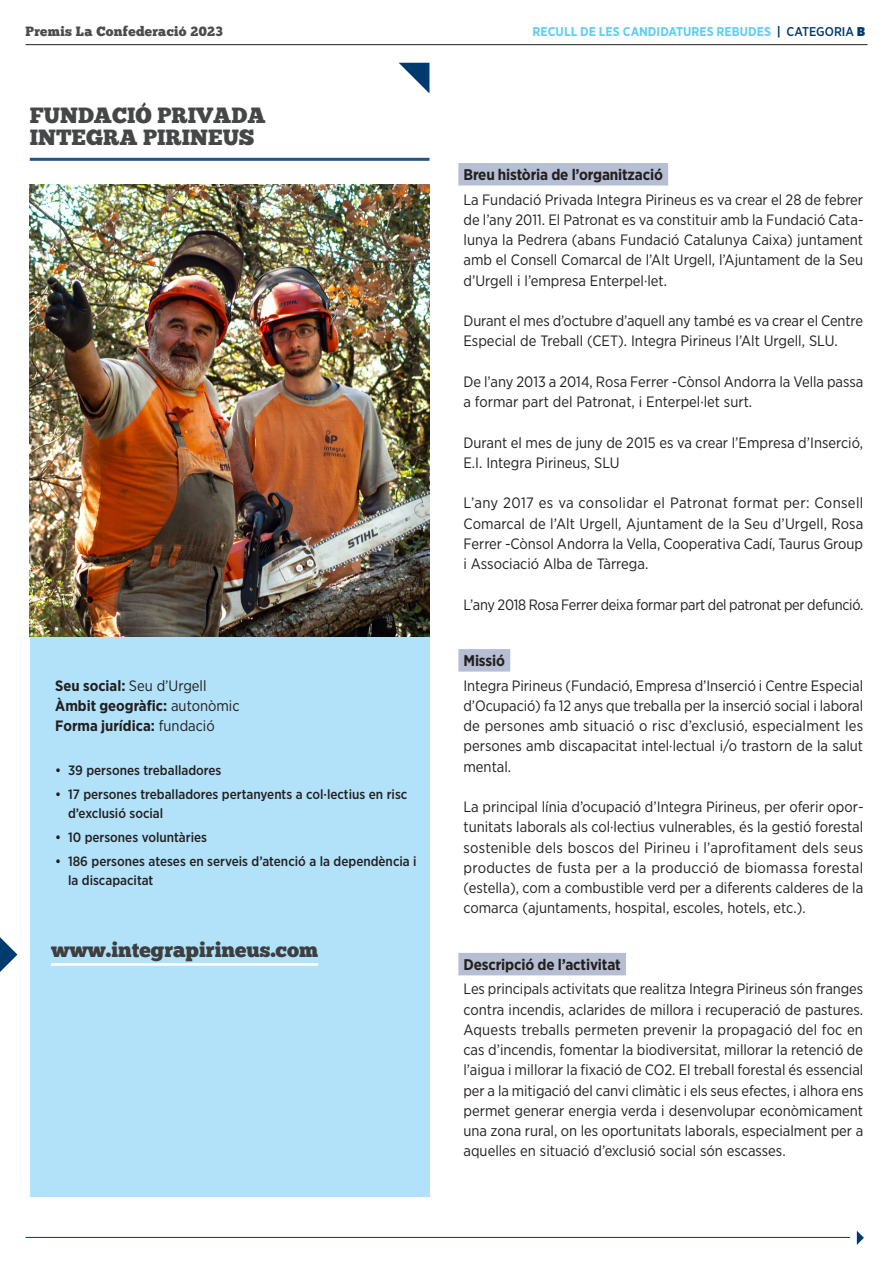
<style>
.page{position:relative;width:893px;height:1263px;background:#fff}
.page>*{position:absolute;margin:0;border:0;box-sizing:border-box;transform-origin:0 0}
._07_Entitat{font:22.05px/22.5px "Chunk Five";color:#454647}
._03_WEB{font:21px "Chunk Five";color:#3e3e3f}
._01_TITOLET_BLAU_B{font:700 15.45px "Gotham Narrow";letter-spacing:-.01em;color:#231f20}
.SEU_SOCIAL{font:15px/20.2px "Gotham Narrow";color:#231f20;text-align:justify}
.SEU_SOCIAL-2{font:15px "Gotham Narrow";letter-spacing:-.02em;color:#231f20}
.SEU_SOCIAL-3{font:700 15px "Gotham Narrow";color:#231f20}
.t1{font:500 13.5px/19.5px "Gotham Narrow";color:#231f20}
.t2{font:13.5px "Chunk Five";letter-spacing:.02em;color:#4b4c4d}
.t3{font:700 12.75px "Gotham Narrow";color:#5fcdf5}
.s1{color:#003b70}
.s2{font-weight:500;color:#003b70}
.s3{font-weight:900;color:#003b70}
.s4{font-weight:700}
.s5{font-weight:400}
</style>
<div class="page">
<hr style="left:26px;top:1237px;width:824px;height:1px;background:#003b70">
<div style="left:30px;top:617px;width:399px;height:580px;background:#b1e2f9"></div>
<svg style="left:399px;top:63px;width:30px;height:30px"></svg>
<hr style="left:26px;top:44px;width:841px;height:1px;background:#231f20">
<svg style="left:857px;top:1231px;width:7px;height:14px"></svg>
<hr style="left:30px;top:158px;width:399px;height:3px;background:#235584">
<hr style="left:51px;top:963px;width:267px;height:3px;background:#fff">
<div style="left:458px;top:163px;width:210px;height:23px;background:#b5bed2"></div>
<div style="left:458px;top:649px;width:52px;height:23px;background:#b5bed2"></div>
<div style="left:458px;top:953px;width:168px;height:22px;background:#b5bed2"></div>
<img style="left:30px;top:184px;width:399px;height:453px">
<svg style="left:0;top:937px;width:17px;height:35px"></svg>
<p class="t2" style="left:26px;top:24px;width:199px">Premis La Confederació 2023</p>
<p class="t3" style="left:533px;top:24px;width:334px">RECULL DE LES CANDIDATURES REBUDES <span class="s1">|</span> <span class="s2">CATEGORIA</span> <span class="s3">B</span></p>
<p class="_07_Entitat" style="left:30px;top:104px;width:237px">FUNDACIÓ PRIVADA<br>INTEGRA PIRINEUS</p>
<p class="SEU_SOCIAL" style="left:55px;top:675px;width:153px"><span class="s4">Seu social:</span> Seu d’Urgell</p>
<p class="SEU_SOCIAL-3" style="left:55px;top:696px;width:186px">Àmbit geogràfic: <span class="s5">autonòmic</span></p>
<p class="SEU_SOCIAL-3" style="left:55px;top:717px;width:161px">Forma jurídica: <span class="s5">fundació</span></p>
<p class="t1" style="left:55px;top:760px;width:168px">• 39 persones treballadores</p>
<p class="t1" style="left:68px;top:784px;width:341px;text-indent:-13px">• 17 persones treballadores pertanyents a col·lectius en risc d’exclusió social</p>
<p class="t1" style="left:55px;top:827px;width:153px">• 10 persones voluntàries</p>
<p class="t1" style="left:68px;top:851px;width:350px;text-indent:-13px">• 186 persones ateses en serveis d’atenció a la dependència i la discapacitat</p>
<p class="_03_WEB" style="left:51px;top:937px;width:269px">www.integrapirineus.com</p>
<p class="_01_TITOLET_BLAU_B" style="left:463px;top:165px;width:201px">Breu història de l’organització</p>
<p class="SEU_SOCIAL" style="left:463px;top:189px;width:402px">La Fundació Privada Integra Pirineus es va crear el 28 de febrer de l’any 2011. El Patronat es va constituir amb la Fundació Cata&shy;lunya la Pedrera (abans Fundació Catalunya Caixa) juntament amb el Consell Comarcal de l’Alt Urgell, l’Ajuntament de la Seu d’Urgell i l’empresa Enterpel·let.</p>
<p class="SEU_SOCIAL" style="left:463px;top:310px;width:401px">Durant el mes d’octubre d’aquell any també es va crear el Centre<br>Especial de Treball (CET). Integra Pirineus l’Alt Urgell, SLU.</p>
<p class="SEU_SOCIAL" style="left:463px;top:371px;width:401px">De l’any 2013 a 2014, Rosa Ferrer -Cònsol Andorra la Vella passa a formar part del Patronat, i Enterpel·let surt.</p>
<p class="SEU_SOCIAL" style="left:463px;top:432px;width:401px">Durant el mes de juny de 2015 es va crear l’Empresa d’Inserció,<br>E.I. Integra Pirineus, SLU</p>
<p class="SEU_SOCIAL" style="left:463px;top:493px;width:401px">L’any 2017 es va consolidar el Patronat format per: Consell Comarcal de l’Alt Urgell, Ajuntament de la Seu d’Urgell, Rosa Ferrer -Cònsol Andorra la Vella, Cooperativa Cadí, Taurus Group i Associació Alba de Tàrrega.</p>
<p class="SEU_SOCIAL-2" style="left:463px;top:595px;width:401px">L’any 2018 Rosa Ferrer deixa formar part del patronat per defunció.</p>
<p class="_01_TITOLET_BLAU_B" style="left:463px;top:651px;width:43px">Missió</p>
<p class="SEU_SOCIAL" style="left:463px;top:675px;width:401px">Integra Pirineus (Fundació, Empresa d’Inserció i Centre Especial d’Ocupació) fa 12 anys que treballa per la inserció social i laboral de persones amb situació o risc d’exclusió, especialment les persones amb discapacitat intel·lectual i/o trastorn de la salut mental.</p>
<p class="SEU_SOCIAL" style="left:463px;top:796px;width:402px">La principal línia d’ocupació d’Integra Pirineus, per oferir opor&shy;tunitats laborals als col·lectius vulnerables, és la gestió forestal sostenible dels boscos del Pirineu i l’aprofitament dels seus productes de fusta per a la producció de biomassa forestal (estella), com a combustible verd per a diferents calderes de la comarca (ajuntaments, hospital, escoles, hotels, etc.).</p>
<p class="_01_TITOLET_BLAU_B" style="left:463px;top:955px;width:159px">Descripció de l’activitat</p>
<p class="SEU_SOCIAL" style="left:463px;top:979px;width:401px">Les principals activitats que realitza Integra Pirineus són franges contra incendis, aclarides de millora i recuperació de pastures.<br>Aquests treballs permeten prevenir la propagació del foc en cas d’incendis, fomentar la biodiversitat, millorar la retenció de l’aigua i millorar la fixació de CO2. El treball forestal és essencial per a la mitigació del canvi climàtic i els seus efectes, i alhora ens permet generar energia verda i desenvolupar econòmicament una zona rural, on les oportunitats laborals, especialment per a aquelles en situació d’exclusió social són escasses.</p>
</div>
